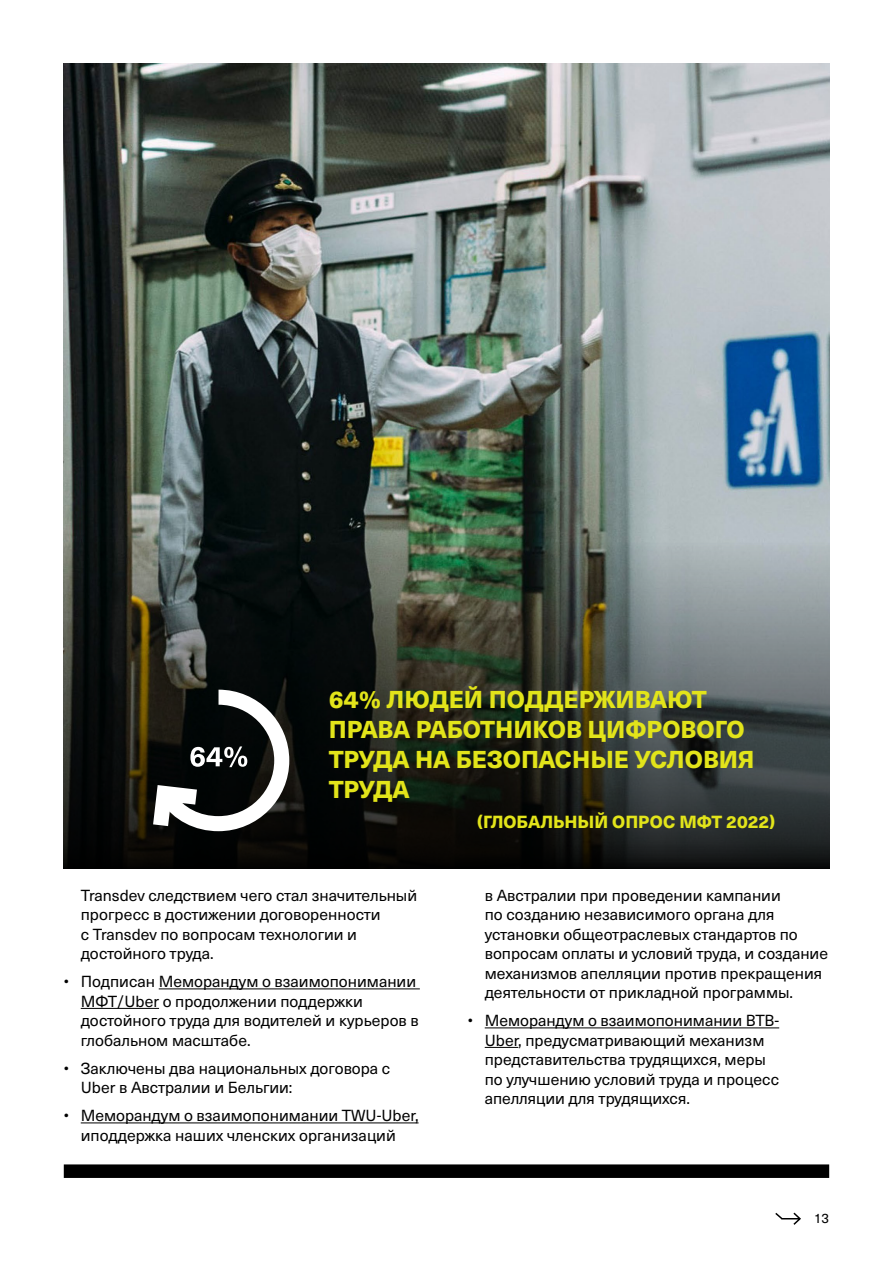
<style>
.page{position:relative;width:893px;height:1263px;background:#fff}
.page>*{position:absolute;margin:0;border:0;box-sizing:border-box;transform-origin:0 0}
.t1{font:800 24px/30px "Neue Haas Unica W1 G";color:#e2e41a}
.t2{font:800 17.25px "Neue Haas Unica W1 G";color:#e2e41a}
.t3{font:15.75px/19.5px "Neue Haas Unica W1 G";color:#000}
.t4{font:13.5px "Neue Haas Unica W1 G";color:#000}
</style>
<div class="page">
<div style="left:64px;top:1164px;width:765px;height:14px;background:#000"></div>
<svg style="left:775px;top:1212px;width:26px;height:13px"></svg>
<img style="left:64px;top:64px;width:765px;height:476px">
<hr style="left:159px;top:988px;width:261px;height:1px;background:#000">
<hr style="left:81px;top:1008px;width:78px;height:1px;background:#000">
<hr style="left:81px;top:1122px;width:338px;height:1px;background:#000">
<hr style="left:485px;top:1027px;width:294px;height:1px;background:#000">
<hr style="left:485px;top:1047px;width:33px;height:1px;background:#000">
<svg style="left:64px;top:540px;width:765px;height:329px;background:#313632"></svg>
<svg style="left:153px;top:690px;width:136px;height:141px"></svg>
<h1 class="t1" style="left:329px;top:683px;width:427px">64% ЛЮДЕЙ ПОДДЕРЖИВАЮТ<br>ПРАВА РАБОТНИКОВ ЦИФРОВОГО<br>ТРУДА НА БЕЗОПАСНЫЕ УСЛОВИЯ<br>ТРУДА</h1>
<p class="t2" style="left:477px;top:808px;width:300px">(ГЛОБАЛЬНЫЙ ОПРОС МФТ 2022)</p>
<p class="t3" style="left:81px;top:885px;width:338px">Transdev следствием чего стал значительный прогресс в достижении договоренности<br>с Transdev по вопросам технологии и достойного труда.</p>
<p class="t3" style="left:81px;top:971px;width:340px;text-indent:-17px">• Подписан Меморандум о взаимопонимании МФТ/Uber о продолжении поддержки достойного труда для водителей и курьеров в глобальном масштабе.</p>
<p class="t3" style="left:81px;top:1058px;width:311px;text-indent:-17px">• Заключены два национальных договора с<br>Uber в Австралии и Бельгии:</p>
<p class="t3" style="left:64px;top:1105px;width:356px;text-align:center">• Меморандум о взаимопонимании TWU-Uber, иподдержка наших членских организаций</p>
<p class="t3" style="left:485px;top:885px;width:345px">в Австралии при проведении кампании<br>по созданию независимого органа для установки общеотраслевых стандартов по вопросам оплаты и условий труда, и создание механизмов апелляции против прекращения деятельности от прикладной программы.</p>
<p class="t3" style="left:485px;top:1010px;width:296px;text-indent:-17px">• Меморандум о взаимопонимании BTB-Uber, предусматривающий механизм представительства трудящихся, меры по улучшению условий труда и процесс апелляции для трудящихся.</p>
<p class="t4" style="left:814px;top:1208px;width:17px">13</p>
</div>
